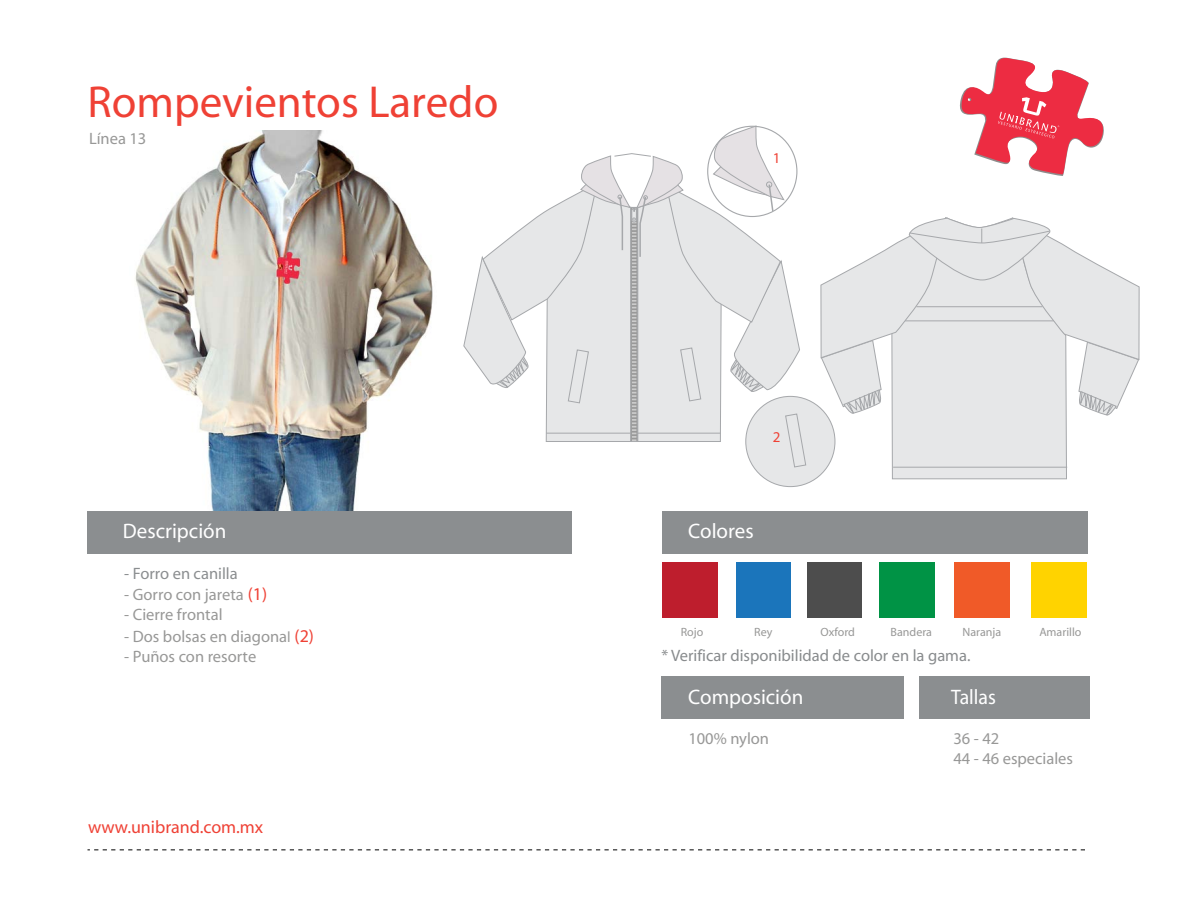
<style>
.page{position:relative;width:1188px;height:918px;background:#fff}
.page>*{position:absolute;margin:0;border:0;box-sizing:border-box;transform-origin:0 0}
.t1{font:45px "Myriad";color:#ef4135}
.t2{font:21px "Myriad";color:#fff}
.t3{font:21px "Myriad";color:#fff;scale:.94 1}
.t4{font:18px "Myriad";color:#ef4135}
.t5{font:16.5px/19.8px "Myriad";color:#989897}
.t6{font:16.5px "Myriad";color:#888b8d}
.t7{font:16.5px "Myriad";color:#8b8e90}
.t8{font:15px "Myriad";color:#ef4135}
.t9{font:12px "Myriad";color:#989897}
.s1{font-size:18px;color:#ef4135}
.s2{font-size:15px}
</style>
<div class="page">
<img style="left:135px;top:130px;width:298px;height:381px">
<div style="left:662px;top:511px;width:425px;height:42px;background:#8b8e90"></div>
<div style="left:662px;top:676px;width:242px;height:43px;background:#8b8e90"></div>
<div style="left:919px;top:676px;width:170px;height:43px;background:#8b8e90"></div>
<svg style="left:88px;top:850px;width:997px;height:1px"></svg>
<div style="left:87px;top:511px;width:485px;height:43px;background:#8b8e90"></div>
<svg style="left:1067px;top:72px;width:37px;height:82px"></svg>
<div style="left:663px;top:562px;width:55px;height:55px;background:#be1e2d"></div>
<div style="left:736px;top:562px;width:54px;height:55px;background:#1b75bb"></div>
<div style="left:880px;top:562px;width:55px;height:55px;background:#009345"></div>
<svg style="left:891px;top:57px;width:176px;height:423px"></svg>
<hr style="left:893px;top:467px;width:174px;height:1px;background:#a6a8ab">
<svg style="left:820px;top:217px;width:320px;height:206px"></svg>
<hr style="left:905px;top:320px;width:149px;height:1px;background:#a6a8ab">
<hr style="left:916px;top:306px;width:126px;height:1px;background:#a6a8ab">
<div style="left:746px;top:396px;width:89px;height:91px;background:#e6e7e8;border-radius:50%"></div>
<svg style="left:463px;top:126px;width:344px;height:342px"></svg>
<div style="left:808px;top:562px;width:54px;height:55px;background:#4d4d4d"></div>
<div style="left:955px;top:563px;width:55px;height:55px;background:#f05a28"></div>
<div style="left:1031px;top:562px;width:55px;height:55px;background:#ffd300"></div>
<h1 class="t1" style="left:88px;top:80px;width:412px">Rompevientos Laredo</h1>
<p class="t5" style="left:89px;top:129px;width:59px">Línea 13</p>
<p class="t2" style="left:123px;top:520px;width:105px">Descripción</p>
<p class="t7" style="left:124px;top:565px;width:115px">- Forro en canilla</p>
<p class="t5" style="left:124px;top:586px;width:144px">- Gorro con jareta <span class="s1">(1)</span></p>
<p class="t5" style="left:124px;top:606px;width:100px">- Cierre frontal</p>
<p class="t5" style="left:124px;top:627px;width:191px">- Dos bolsas en diagona<span class="s2">l</span> <span class="s1">(2)</span></p>
<p class="t5" style="left:124px;top:647px;width:134px">- Puños con resorte</p>
<p class="t4" style="left:88px;top:818px;width:177px">www.unibrand.com.mx</p>
<p class="t8" style="left:773px;top:150px;width:9px">1</p>
<p class="t8" style="left:773px;top:429px;width:9px">2</p>
<p class="t2" style="left:688px;top:520px;width:67px">Colores</p>
<p class="t9" style="left:681px;top:626px;width:24px">Rojo</p>
<p class="t9" style="left:754px;top:626px;width:20px">Rey</p>
<p class="t9" style="left:821px;top:626px;width:36px">Oxford</p>
<p class="t9" style="left:891px;top:626px;width:43px">Bandera</p>
<p class="t9" style="left:963px;top:626px;width:40px">Naranja</p>
<p class="t9" style="left:1039px;top:626px;width:44px">Amarillo</p>
<p class="t6" style="left:662px;top:647px;width:310px">* Verificar disponibilidad de color en la gama.</p>
<p class="t2" style="left:688px;top:687px;width:117px">Composición</p>
<p class="t3" style="left:951px;top:687px;width:49px">Tallas</p>
<p class="t5" style="left:688px;top:730px;width:82px">100% nylon</p>
<p class="t5" style="left:953px;top:730px;width:121px">36 - 42<br>44 - 46 especiales</p>
</div>
